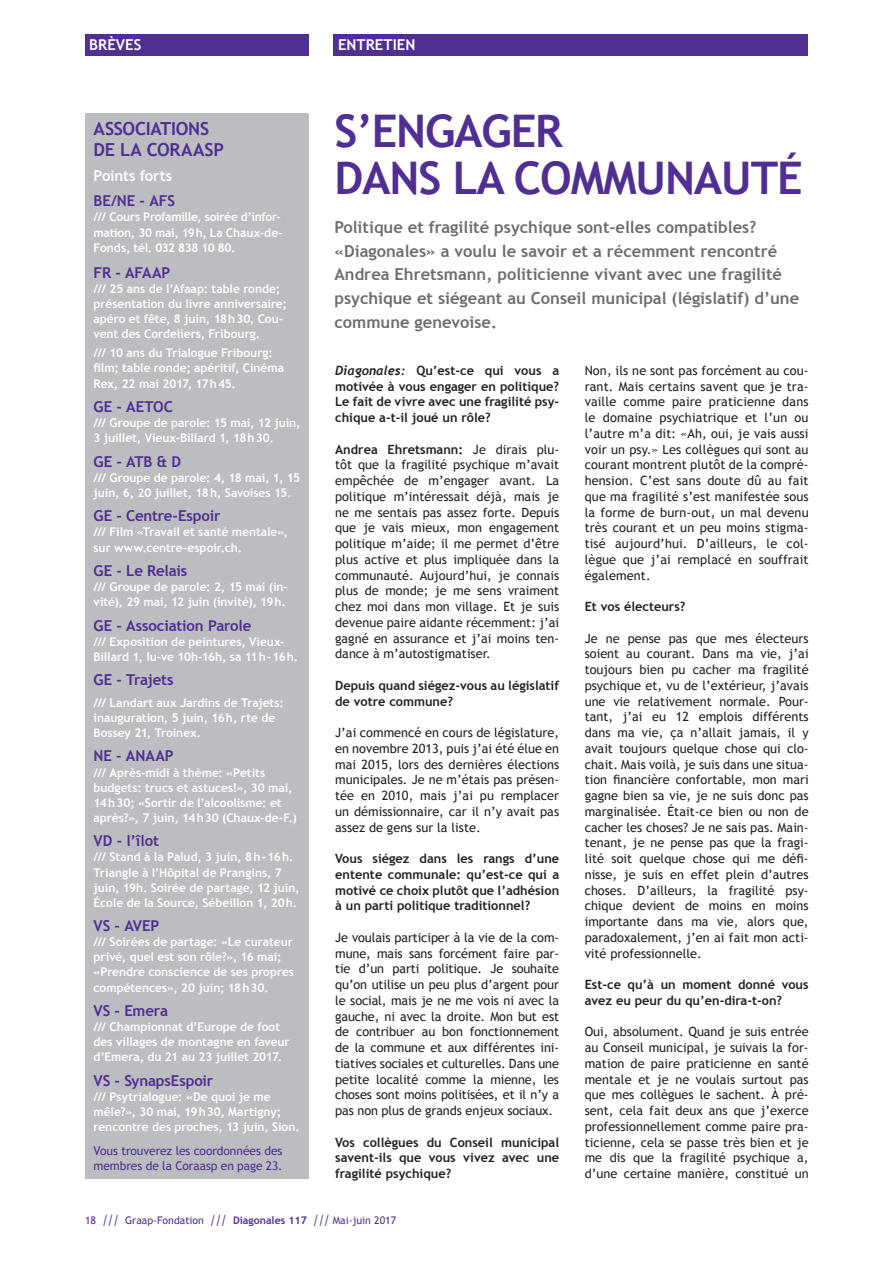
<style>
.page{position:relative;width:893px;height:1263px;background:#fff}
.page>*{position:absolute;margin:0;border:0;box-sizing:border-box;transform-origin:0 0}
.t1{font:700 45px/47.2px "Trebuchet MS";letter-spacing:-.025em;color:#502e92}
.t2{font:700 18px/21.1px "Trebuchet MS";letter-spacing:-.015em;color:#502e92}
.t3{font:700 16.5px/23.7px "Trebuchet MS";color:#6c6d70}
.t4{font:700 15px "Trebuchet MS";letter-spacing:-.01em;color:#502e92}
.t5{font:700 15px "Trebuchet MS";color:#fff}
.t6{font:12.75px/15.8px "Trebuchet MS";color:#231f20;text-align:justify}
.t7{font:700 12.75px/15.8px "Trebuchet MS";color:#231f20;text-align:justify}
.t8{font:700 12px/15.1px "Trebuchet MS";letter-spacing:-.005em;color:#fff}
.t9{font:12px/15.1px "Trebuchet MS";letter-spacing:-.005em;color:#502e92}
.t10{font:10.5px "Trebuchet MS";color:#502e92}
.s1{font-family:"Trebuchet";font-style:italic}
.s2{font-weight:700}
.s3{font-size:15.75px}
</style>
<div class="page">
<div style="left:85px;top:34px;width:224px;height:21px;background:#502e92"></div>
<div style="left:334px;top:34px;width:474px;height:21px;background:#502e92"></div>
<div style="left:85px;top:113px;width:224px;height:1065px;background:#bcbdc0"></div>
<p class="t5" style="left:89px;top:35px;width:10px">brèv</p>
<p class="t5" style="left:125px;top:35px;width:18px">es</p>
<p class="t5" style="left:338px;top:35px;width:79px">entreti en</p>
<h2 class="t2" style="left:94px;top:118px;width:130px">Associati onS de la coraasp</h2>
<p class="t5" style="left:94px;top:166px;width:80px">Points forts</p>
<p class="t4" style="left:94px;top:192px;width:29px">BE/NE</p>
<p class="t4" style="left:140px;top:192px;width:36px">- AFS</p>
<p class="t8" style="left:94px;top:210px;width:191px">/// Cours Profamille, soirée d’infor&shy;mation, 30 mai, 19h, La Chaux-de-<br>Fonds, tél. 032 838 10 80.</p>
<p class="t4" style="left:94px;top:263px;width:78px">FR - AFAA P</p>
<p class="t8" style="left:94px;top:281px;width:195px">/// 25 ans de l’Afaap: table ronde; présentation du livre anniversaire; apéro et fête, 8 juin, 18h30, Cou&shy;vent des Cordeliers, Fribourg.</p>
<p class="t8" style="left:94px;top:345px;width:192px">/// 10 ans du Trialogue Fribourg: film; table ronde; apéritif, Cinéma<br>Rex, 22 mai 2017, 17h45.</p>
<p class="t4" style="left:94px;top:397px;width:66px">GE - AETOC</p>
<p class="t8" style="left:94px;top:415px;width:208px">/// Groupe de parole: 15 mai, 12 juin,<br>3 juillet, Vieux-Billard 1, 18h30.</p>
<p class="t4" style="left:94px;top:452px;width:89px">GE - ATB &amp; D</p>
<p class="t8" style="left:94px;top:470px;width:208px">/// Groupe de parole: 4, 18 mai, 1, 15 juin, 6, 20 juillet, 18h, Savoises 15.</p>
<p class="t4" style="left:94px;top:507px;width:128px">GE - Centre-Espoir</p>
<p class="t8" style="left:94px;top:525px;width:196px">/// Film «Travail et santé mentale», sur www.centre-espoir.ch.</p>
<p class="t4" style="left:94px;top:561px;width:95px">GE - Le Relais</p>
<p class="t8" style="left:94px;top:579px;width:196px">/// Groupe de parole: 2, 15 mai (in&shy;vité), 29 mai, 12 juin (invité), 19h.</p>
<p class="t4" style="left:94px;top:616px;width:159px">GE - Association Parole</p>
<p class="t8" style="left:94px;top:634px;width:206px">/// Exposition de peintures, Vieux-<br>Billard 1, lu-ve 10h-16h, sa 11h-16h.</p>
<p class="t4" style="left:94px;top:671px;width:82px">GE - Trajets</p>
<p class="t8" style="left:94px;top:695px;width:192px">/// Landart aux Jardins de Trajets: inauguration, 5 juin, 16h, rte de<br>Bossey 21, Troinex.</p>
<p class="t4" style="left:94px;top:747px;width:41px">NE - ANAA</p>
<p class="t4" style="left:165px;top:747px;width:10px">P</p>
<p class="t8" style="left:94px;top:765px;width:205px">/// Après-midi à thème: «Petits budgets: trucs et astuces!», 30 mai, 14h30; «Sortir de l’alcoolisme: et après?», 7 juin, 14h30 (Chaux-de-F.)</p>
<p class="t4" style="left:94px;top:832px;width:67px">VD - l’îlot</p>
<p class="t8" style="left:94px;top:849px;width:208px">/// Stand à la Palud, 3 juin, 8h-16h.<br>Triangle à l’Hôpital de Prangins, 7 juin, 19h. Soirée de partage, 12 juin, école de la Source, Sébeillon 1, 20h.</p>
<p class="t4" style="left:94px;top:916px;width:67px">VS - AVEP</p>
<p class="t8" style="left:94px;top:934px;width:202px">/// Soirées de partage: «Le curateur privé, quel est son rôle?», 16 mai; «Prendre conscience de ses propres compétences», 20 juin; 18h30.</p>
<p class="t4" style="left:94px;top:1001px;width:76px">VS - Emera</p>
<p class="t8" style="left:94px;top:1019px;width:198px">/// Championnat d’Europe de foot des villages de montagne en faveur d’Emera, du 21 au 23 juillet 2017.</p>
<p class="t4" style="left:94px;top:1071px;width:121px">VS - SynapsEspoir</p>
<p class="t8" style="left:94px;top:1089px;width:208px">/// Psytrialogue: «De quoi je me mêle?», 30 mai, 19h30, Martigny; rencontre des proches, 13 juin, Sion.</p>
<p class="t9" style="left:94px;top:1143px;width:190px">Vous trouverez les coordonnées des membres de la Coraasp en page 23.</p>
<h1 class="t1" style="left:334px;top:107px;width:230px">S’EN GAGER<br>DANS</h1>
<h1 class="t1" style="left:453px;top:154px;width:346px">LA CO MMUNA UTÉ</h1>
<p class="t3" style="left:334px;top:215px;width:466px">Politique et fragilité psychique sont-elles compatibles? «Diagonales» a voulu le savoir et a récemment rencontré Andrea Ehretsmann, politicienne vivant avec une fragilité psychique et siégeant au Conseil municipal (législatif) d’une commune genevoise.</p>
<p class="t7" style="left:335px;top:362px;width:225px"><span class="s1">Diagonales:</span> Qu’est-ce qui vous a motivée à vous engager en politique?<br>Le fait de vivre avec une fragilité psy&shy;chique a-t-il joué un rôle?</p>
<p class="t6" style="left:335px;top:441px;width:225px"><span class="s2">Andrea Ehretsmann:</span> Je dirais plu&shy;tôt que la fragilité psychique m’avait empêchée de m’engager avant. La politique m’intéressait déjà, mais je ne me sentais pas assez forte. Depuis que je vais mieux, mon engagement politique m’aide; il me permet d’être plus active et plus impliquée dans la communauté. Aujourd’hui, je connais plus de monde; je me sens vraiment chez moi dans mon village. Et je suis devenue paire aidante récemment: j’ai gagné en assurance et j’ai moins ten&shy;dance à m’autostigmatiser.</p>
<p class="t7" style="left:335px;top:677px;width:225px">Depuis quand siégez-vous au législatif de votre commune?</p>
<p class="t6" style="left:335px;top:725px;width:225px">J’ai commencé en cours de législature, en novembre 2013, puis j’ai été élue en mai 2015, lors des dernières élections municipales. Je ne m’étais pas présen&shy;tée en 2010, mais j’ai pu remplacer un démissionnaire, car il n’y avait pas assez de gens sur la liste.</p>
<p class="t7" style="left:335px;top:851px;width:225px">Vous siégez dans les rangs d’une entente communale: qu’est-ce qui a motivé ce choix plutôt que l’adhésion à un parti politique traditionnel?</p>
<p class="t6" style="left:335px;top:930px;width:225px">Je voulais participer à la vie de la com&shy;mune, mais sans forcément faire par&shy;tie d’un parti politique. Je souhaite qu’on utilise un peu plus d’argent pour le social, mais je ne me vois ni avec la gauche, ni avec la droite. Mon but est de contribuer au bon fonctionnement de la commune et aux différentes ini&shy;tiatives sociales et culturelles. Dans une petite localité comme la mienne, les choses sont moins politisées, et il n’y a pas non plus de grands enjeux sociaux.</p>
<p class="t7" style="left:335px;top:1134px;width:225px">Vos collègues du Conseil municipal savent-ils que vous vivez avec une fragilité psychique?</p>
<p class="t6" style="left:585px;top:363px;width:225px">Non, ils ne sont pas forcément au cou&shy;rant. Mais certains savent que je tra&shy;vaille comme paire praticienne dans le domaine psychiatrique et l’un ou l’autre m’a dit: «Ah, oui, je vais aussi voir un psy.» Les collègues qui sont au courant montrent plutôt de la compré&shy;hension. C’est sans doute dû au fait que ma fragilité s’est manifestée sous la forme de burn-out, un mal devenu très courant et un peu moins stigma&shy;tisé aujourd’hui. D’ailleurs, le col&shy;lègue que j’ai remplacé en souffrait également.</p>
<p class="t7" style="left:585px;top:599px;width:102px">Et vos électeurs?</p>
<p class="t6" style="left:585px;top:630px;width:225px">Je ne pense pas que mes électeurs soient au courant. Dans ma vie, j’ai toujours bien pu cacher ma fragilité psychique et, vu de l’extérieur, j’avais une vie relativement normale. Pour&shy;tant, j’ai eu 12 emplois différents dans ma vie, ça n’allait jamais, il y avait toujours quelque chose qui clo&shy;chait. Mais voilà, je suis dans une situa&shy;tion financière confortable, mon mari gagne bien sa vie, je ne suis donc pas marginalisée. Était-ce bien ou non de cacher les choses? Je ne sais pas. Main&shy;tenant, je ne pense pas que la fragi&shy;lité soit quelque chose qui me défi&shy;nisse, je suis en effet plein d’autres choses. D’ailleurs, la fragilité psy&shy;chique devient de moins en moins importante dans ma vie, alors que, paradoxalement, j’en ai fait mon acti&shy;vité professionnelle.</p>
<p class="t7" style="left:585px;top:977px;width:225px">Est-ce qu’à un moment donné vous avez eu peur du qu’en-dira-t-on?</p>
<p class="t6" style="left:585px;top:1024px;width:225px">Oui, absolument. Quand je suis entrée au Conseil municipal, je suivais la for&shy;mation de paire praticienne en santé mentale et je ne voulais surtout pas que mes collègues le sachent. À pré&shy;sent, cela fait deux ans que j’exerce professionnellement comme paire pra&shy;ticienne, cela se passe très bien et je me dis que la fragilité psychique a, d’une certaine manière, constitué un</p>
<p class="t10" style="left:85px;top:1214px;width:313px">18 <span class="s3">///</span> Graap-Fondation <span class="s3">///</span> <span class="s2">Diagonales 117</span> <span class="s3">///</span> Mai-juin 2017</p>
</div>
